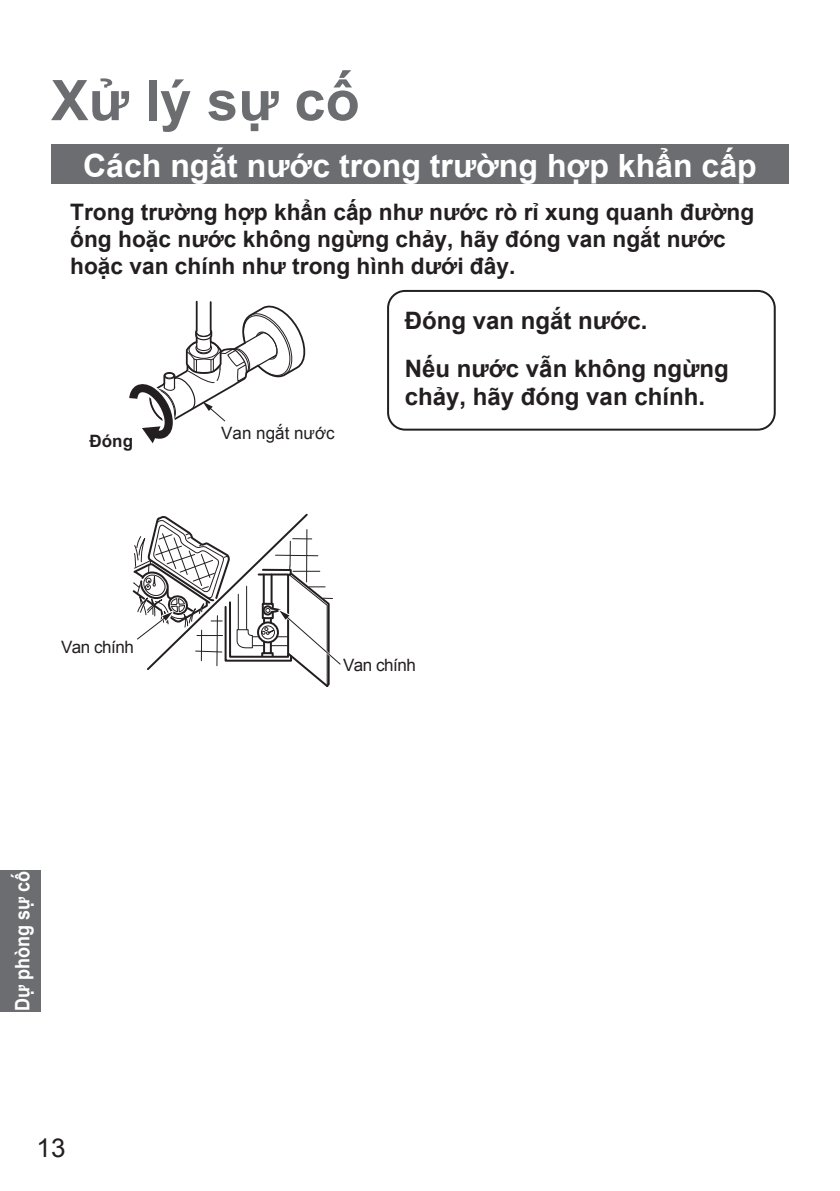
<style>
.page{position:relative;width:840px;height:1191px;background:#fff}
.page>*{position:absolute;margin:0;border:0;box-sizing:border-box;transform-origin:0 0}
.t1{font:700 56px "Arial";color:#6c6d70}
.t2{font:700 32px "Arial";color:#fff}
.t3{font:26px "Arial";color:#231f20}
.t4{font:700 24px/48px "Arial";color:#231f20}
.t5{font:700 22.6px/27.2px "Arial";color:#231f20}
.t6{font:700 20px "Arial";color:#fff;scale:.9 1}
.t7{font:17px "Arial";letter-spacing:-.03em;color:#231f20}
.t8{font:17px "Arial";color:#231f20}
.t9{font:700 17px "Arial";color:#231f20}
</style>
<div class="page">
<div style="left:0;top:870px;width:41px;height:142px;background:#6c6d70"></div>
<div style="left:387px;top:290px;width:388px;height:140px;border:2px solid #231f20;border-radius:17px"></div>
<div style="left:51px;top:145px;width:737px;height:39px;background:#6c6d70"></div>
<svg style="left:132px;top:513px;width:209px;height:174px"></svg>
<svg style="left:129px;top:300px;width:177px;height:144px"></svg>
<h1 class="t1" style="left:51px;top:61px;width:310px">Xử lý sự cố</h1>
<h2 class="t2" style="left:83px;top:143px;width:674px">Cách ngắt nước trong trường hợp khẩn cấp</h2>
<p class="t5" style="left:70px;top:199px;width:685px">Trong trường hợp khẩn cấp như nước rò rỉ xung quanh đường ống hoặc nước không ngừng chảy, hãy đóng van ngắt nước hoặc van chính như trong hình dưới đây.</p>
<p class="t4" style="left:404px;top:297px;width:325px">Đóng van ngắt nước.<br>Nếu nước vẫn không ngừng</p>
<p class="t4" style="left:404px;top:373px;width:302px">chảy, hãy đóng van chính.</p>
<p class="t9" style="left:89px;top:429px;width:45px">Đóng</p>
<p class="t7" style="left:61px;top:635px;width:74px">Van chính</p>
<p class="t6" style="left:9px;top:1011px;width:157px;rotate:-90deg">Dự phòng sự cố</p>
<p class="t3" style="left:37px;top:1130px;width:30px">13</p>
<p class="t8" style="left:221px;top:421px;width:115px">Van ngắt nước</p>
<p class="t7" style="left:343px;top:653px;width:74px">Van chính</p>
</div>
